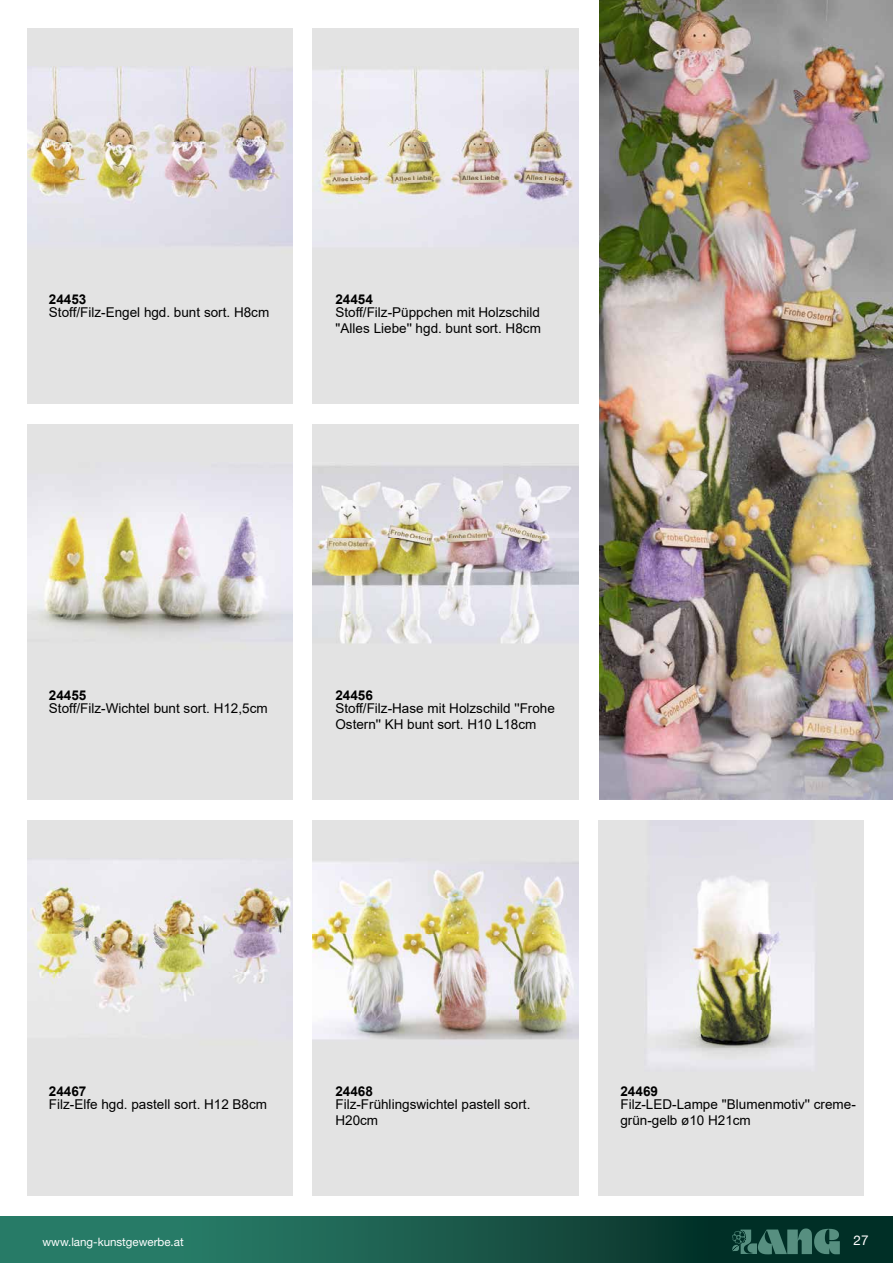
<style>
.page{position:relative;width:893px;height:1263px;background:#fff}
.page>*{position:absolute;margin:0;border:0;box-sizing:border-box;transform-origin:0 0}
.t1{font:13.5px/15.5px "Arial";color:#000}
.t2{font:700 13.5px "Arial";color:#000}
.t3{font:13.5px "Helvetica Neue";color:#fff}
.t4{font:11.55px "Helvetica Neue LT Std";color:#fff}
</style>
<div class="page">
<img style="left:28px;top:29px;width:264px;height:375px">
<img style="left:313px;top:29px;width:266px;height:375px">
<img style="left:28px;top:425px;width:264px;height:375px">
<img style="left:313px;top:425px;width:266px;height:375px">
<img style="left:28px;top:821px;width:264px;height:375px">
<img style="left:313px;top:821px;width:266px;height:375px">
<img style="left:598px;top:821px;width:266px;height:375px">
<img style="left:600px;top:0;width:293px;height:800px">
<div style="left:0;top:1216px;width:893px;height:47px;background:linear-gradient(to right,#308973,#00251e)"></div>
<svg style="left:732px;top:1228px;width:108px;height:26px;background:#376b5f"></svg>
<p class="t2" style="left:49px;top:290px;width:39px">24453</p>
<p class="t1" style="left:49px;top:305px;width:222px">Stoff/Filz-Engel hgd. bunt sort. H8cm</p>
<p class="t2" style="left:335px;top:290px;width:39px">24454</p>
<p class="t1" style="left:335px;top:305px;width:207px">Stoff/Filz-Püppchen mit Holzschild ''Alles Liebe'' hgd. bunt sort. H8cm</p>
<p class="t2" style="left:49px;top:686px;width:39px">24455</p>
<p class="t1" style="left:49px;top:701px;width:220px">Stoff/Filz-Wichtel bunt sort. H12,5cm</p>
<p class="t2" style="left:335px;top:686px;width:39px">24456</p>
<p class="t1" style="left:335px;top:701px;width:221px">Stoff/Filz-Hase mit Holzschild ''Frohe<br>Ostern'' KH bunt sort. H10 L18cm</p>
<p class="t2" style="left:49px;top:1082px;width:39px">24467</p>
<p class="t1" style="left:49px;top:1097px;width:220px">Filz-Elfe hgd. pastell sort. H12 B8cm</p>
<p class="t2" style="left:335px;top:1082px;width:39px">24468</p>
<p class="t1" style="left:335px;top:1097px;width:196px">Filz-Frühlingswichtel pastell sort.<br>H20cm</p>
<p class="t2" style="left:620px;top:1082px;width:39px">24469</p>
<p class="t1" style="left:620px;top:1097px;width:237px">Filz-LED-Lampe ''Blumenmotiv'' creme&shy;grün-gelb ø10 H21cm</p>
<p class="t4" style="left:43px;top:1235px;width:143px">www.lang-kunstgewerbe.at</p>
<p class="t3" style="left:854px;top:1231px;width:17px">27</p>
</div>
